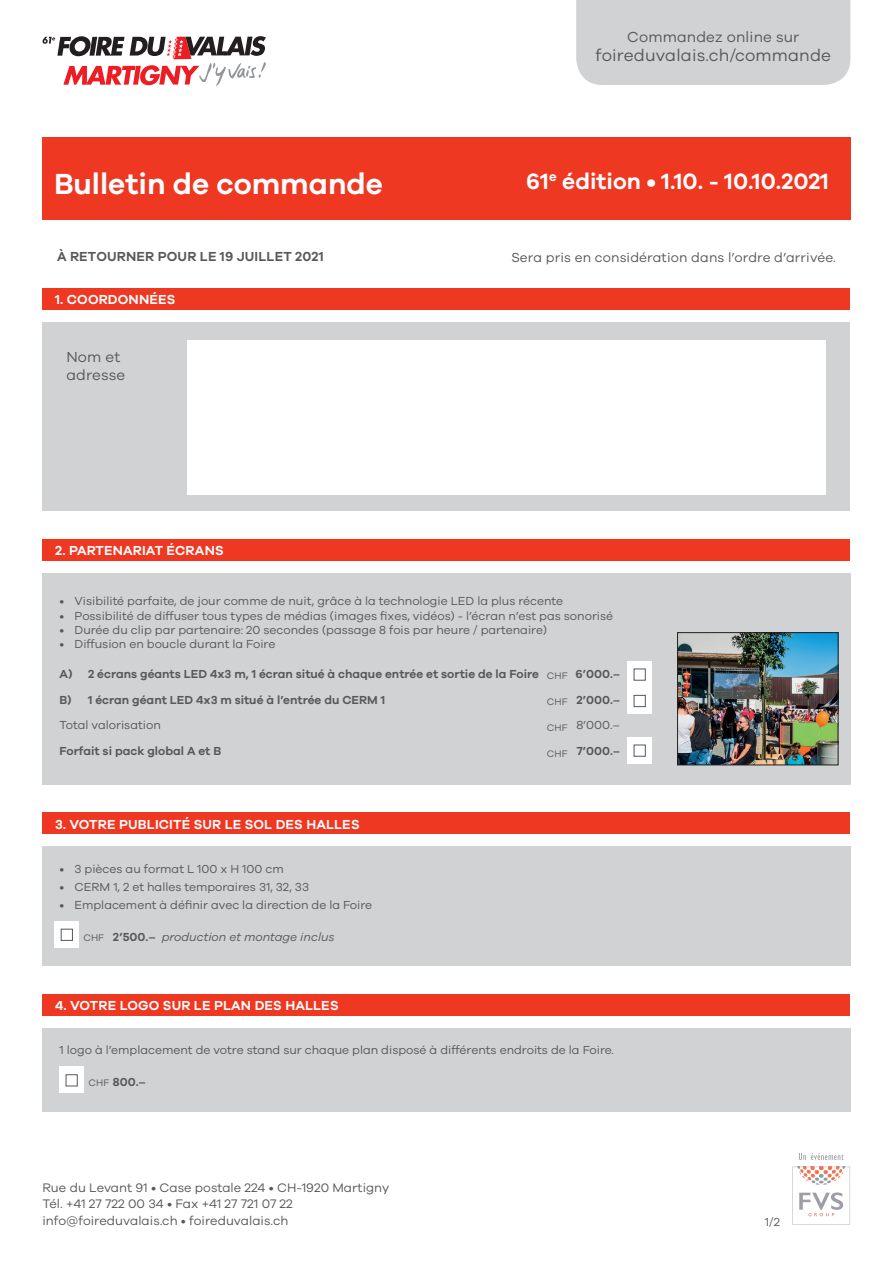
<style>
.page{position:relative;width:893px;height:1263px;background:#fff}
.page>*{position:absolute;margin:0;border:0;box-sizing:border-box;transform-origin:0 0}
.t1{font:600 30px "Galano Grotesque";color:#fff}
.t2{font:600 22.8px "Galano Grotesque";color:#fff}
.t3{font:16.95px "Galano Grotesque";letter-spacing:.01em;color:#57585a}
.t4{font:15px/18px "Galano Grotesque";letter-spacing:.01em;color:#57585a}
.t5{font:600 13.5px "Galano Grotesque";letter-spacing:.01em;color:#fff}
.t6{font:13.5px "Galano Grotesque";letter-spacing:.01em;color:#57585a}
.t7{font:600 13.5px "Galano Grotesque";letter-spacing:.01em;color:#57585a}
.t8{font:12.75px/16.5px "Galano Grotesque";letter-spacing:.005em;color:#57585a}
.t9{font:12px "Galano Grotesque";color:#57585a}
.t10{font:600 12px "Galano Grotesque";color:#57585a}
.t11{font:italic 12px "Galano Grotesque";color:#57585a}
.t12{font:9.75px "Galano Grotesque";letter-spacing:.01em;color:#57585a}
.s1{font-weight:600;font-style:normal}
</style>
<div class="page">
<div style="left:576px;top:0;width:274px;height:85px;background:#d1d2d4"></div>
<svg style="left:43px;top:36px;width:223px;height:50px"></svg>
<div style="left:43px;top:288px;width:807px;height:22px;background:#ef3822"></div>
<div style="left:43px;top:322px;width:807px;height:189px;background:#d1d2d4"></div>
<div style="left:188px;top:340px;width:638px;height:154px;background:#fff"></div>
<div style="left:43px;top:137px;width:808px;height:83px;background:#ef3822"></div>
<div style="left:43px;top:847px;width:808px;height:119px;background:#d1d2d4"></div>
<div style="left:55px;top:921px;width:24px;height:26px;background:#fff"></div>
<div style="left:61px;top:929px;width:12px;height:12px;border:1px solid #57585a"></div>
<div style="left:42px;top:813px;width:808px;height:21px;background:#ef3822"></div>
<div style="left:43px;top:539px;width:807px;height:21px;background:#ef3822"></div>
<div style="left:42px;top:573px;width:809px;height:212px;background:#d1d2d4"></div>
<div style="left:628px;top:661px;width:24px;height:26px;background:#fff"></div>
<div style="left:634px;top:668px;width:12px;height:13px;border:1px solid #57585a"></div>
<div style="left:628px;top:687px;width:24px;height:27px;background:#fff"></div>
<div style="left:634px;top:695px;width:12px;height:12px;border:1px solid #57585a"></div>
<div style="left:628px;top:737px;width:24px;height:26px;background:#fff"></div>
<div style="left:634px;top:745px;width:12px;height:12px;border:1px solid #57585a"></div>
<img style="left:679px;top:634px;width:157px;height:129px">
<div style="left:677px;top:632px;width:161px;height:133px;border:1px solid #231f20"></div>
<div style="left:43px;top:1028px;width:808px;height:83px;background:#d1d2d4"></div>
<div style="left:60px;top:1067px;width:24px;height:26px;background:#fff"></div>
<div style="left:66px;top:1074px;width:12px;height:12px;border:1px solid #57585a"></div>
<div style="left:42px;top:994px;width:808px;height:21px;background:#ef3822"></div>
<svg style="left:799px;top:1153px;width:44px;height:7px"></svg>
<svg style="left:792px;top:1167px;width:58px;height:57px"></svg>
<h1 class="t1" style="left:54px;top:166px;width:330px">Bulletin de commande</h1>
<p class="t4" style="left:627px;top:27px;width:174px">Commandez online sur</p>
<h3 class="t3" style="left:595px;top:45px;width:237px">foireduvalais.ch/commande</h3>
<h2 class="t2" style="left:526px;top:167px;width:304px">61<sup>e</sup> édition • 1.10. - 10.10.2021</h2>
<p class="t7" style="left:57px;top:249px;width:268px">À RETOURNER POUR LE 19 JUILLET 2021</p>
<p class="t6" style="left:511px;top:249px;width:326px">Sera pris en considération dans l’ordre d’arrivée.</p>
<p class="t5" style="left:55px;top:292px;width:122px">1. COORDONNÉES</p>
<p class="t4" style="left:66px;top:348px;width:60px">Nom et adresse</p>
<p class="t5" style="left:55px;top:542px;width:170px">2. PARTENARIAT ÉCRANS</p>
<p class="t9" style="left:60px;top:594px;width:505px">• Visibilité parfaite, de jour comme de nuit, grâce à la technologie LED la plus récente</p>
<p class="t9" style="left:60px;top:608px;width:555px">• Possibilité de diffuser tous types de médias (images fixes, vidéos) - l’écran n’est pas sonorisé</p>
<p class="t9" style="left:60px;top:623px;width:489px">• Durée du clip par partenaire: 20 secondes (passage 8 fois par heure / partenaire)</p>
<p class="t9" style="left:60px;top:637px;width:217px">• Diffusion en boucle durant la Foire</p>
<p class="t10" style="left:60px;top:667px;width:481px">A) 2 écrans géants LED 4x3 m, 1 écran situé à chaque entrée et sortie de la Foire</p>
<p class="t10" style="left:575px;top:667px;width:46px">6’000.–</p>
<p class="t10" style="left:60px;top:692px;width:327px">B) 1 écran géant LED 4x3 m situé à l’entrée du CERM 1</p>
<p class="t10" style="left:577px;top:692px;width:45px">2’000.–</p>
<p class="t9" style="left:60px;top:718px;width:103px">Total valorisation</p>
<p class="t9" style="left:576px;top:718px;width:45px">8’000.–</p>
<p class="t10" style="left:60px;top:743px;width:163px">Forfait si pack global A et B</p>
<p class="t10" style="left:577px;top:743px;width:45px">7’000.–</p>
<p class="t12" style="left:547px;top:670px;width:22px">CHF</p>
<p class="t12" style="left:547px;top:695px;width:22px">CHF</p>
<p class="t12" style="left:547px;top:721px;width:22px">CHF</p>
<p class="t12" style="left:547px;top:748px;width:22px">CHF</p>
<p class="t5" style="left:55px;top:816px;width:306px">3. VOTRE PUBLICITÉ SUR LE SOL DES HALLES</p>
<p class="t9" style="left:60px;top:861px;width:226px">• 3 pièces au format L 100 x H 100 cm</p>
<p class="t9" style="left:60px;top:879px;width:251px">• CERM 1, 2 et halles temporaires 31, 32, 33</p>
<p class="t9" style="left:60px;top:897px;width:314px">• Emplacement à définir avec la direction de la Foire</p>
<p class="t11" style="left:113px;top:929px;width:223px"><span class="s1">2’500.–</span> production et montage inclus</p>
<p class="t12" style="left:83px;top:932px;width:22px">CHF</p>
<p class="t5" style="left:55px;top:997px;width:285px">4. VOTRE LOGO SUR LE PLAN DES HALLES</p>
<p class="t9" style="left:60px;top:1043px;width:556px">1 logo à l’emplacement de votre stand sur chaque plan disposé à différents endroits de la Foire.</p>
<p class="t10" style="left:113px;top:1074px;width:35px">800.–</p>
<p class="t12" style="left:88px;top:1077px;width:22px">CHF</p>
<p class="t8" style="left:43px;top:1179px;width:348px">Rue du Levant 91 • Case postale 224 • CH-1920 Martigny<br>Tél. +41 27 722 00 34 • Fax +41 27 721 07 22 info@foireduvalais.ch • foireduvalais.ch</p>
<p class="t9" style="left:765px;top:1215px;width:17px">1/2</p>
</div>
